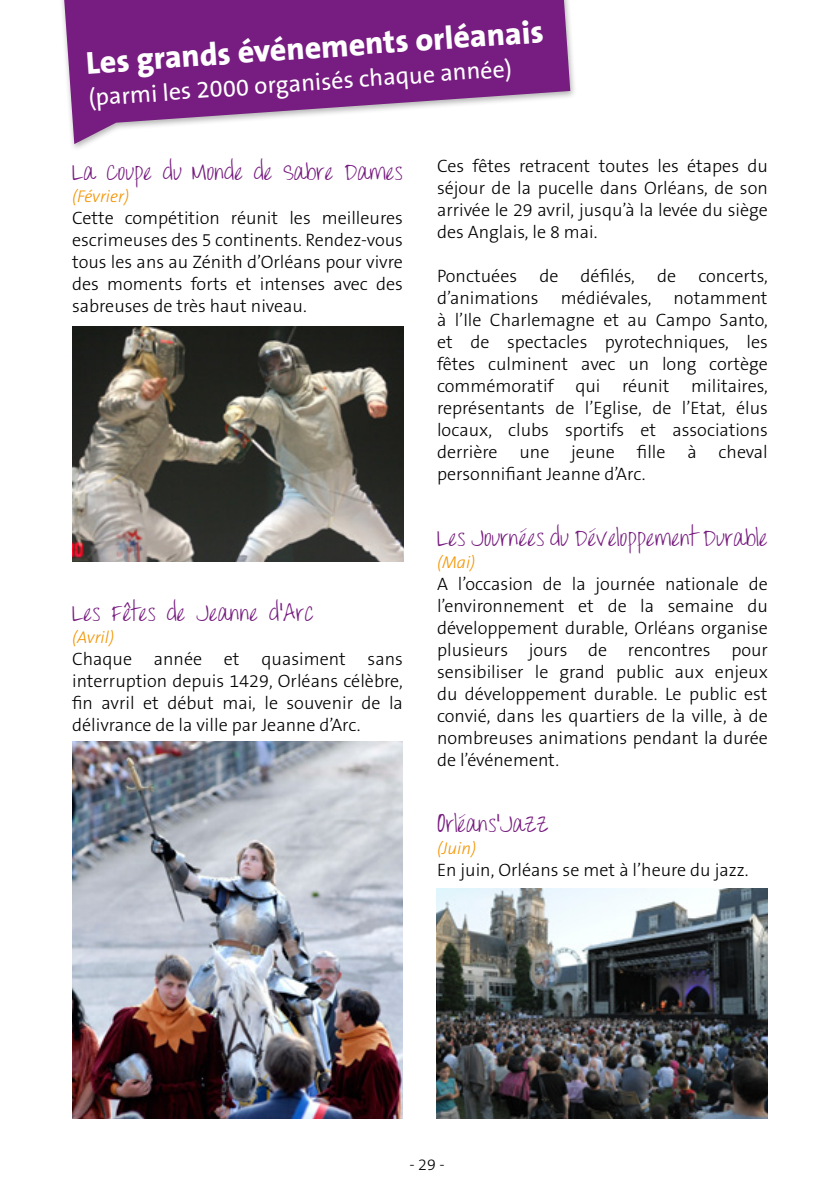
<style>
.page{position:relative;width:840px;height:1191px;background:#fff}
.page>*{position:absolute;margin:0;border:0;box-sizing:border-box;transform-origin:0 0}
.t1{font:800 32px "The Sans B8";color:#fff}
.t2{font:24px "The Sans B5 Plain";color:#fff}
.t3{font:22px "Throw My Hands Upinthe Air";color:#771c80}
.t4{font:300 18px/22px "The Sans B3";color:#000;text-align:justify}
.t5{font:italic 300 17px "The Sans B3";color:#f39400}
.t6{font:300 16px "The Sans B3";color:#000}
.s1{font-size:29.8px}
</style>
<div class="page">
<svg style="left:64px;top:0;width:506px;height:144px;fill:#771c80"></svg>
<img style="left:72px;top:326px;width:331px;height:235px">
<img style="left:72px;top:741px;width:330px;height:378px">
<img style="left:436px;top:888px;width:331px;height:231px">
<h1 class="t1" style="left:85px;top:46px;width:459px;rotate:-4deg">Les grands événements orléanais</h1>
<h2 class="t2" style="left:87px;top:85px;width:425px;rotate:-4deg">(parmi les 2000 organisés chaque année)</h2>
<p class="t3" style="left:72px;top:160px;width:332px">La Coupe du Monde de Sabre Dames</p>
<p class="t5" style="left:72px;top:188px;width:58px">(Février)</p>
<p class="t4" style="left:72px;top:208px;width:332px">Cette compétition réunit les meilleures escrimeuses des 5 continents. Rendez-vous tous les ans au Zénith d’Orléans pour vivre des moments forts et intenses avec des sabreuses de très haut niveau.</p>
<p class="t3" style="left:72px;top:600px;width:243px">Les Fêtes de Jeanne d’Arc</p>
<p class="t5" style="left:72px;top:628px;width:44px">(Avril)</p>
<p class="t4" style="left:72px;top:648px;width:332px">Chaque année et quasiment sans interruption depuis 1429, Orléans célèbre, fin avril et début mai, le souvenir de la délivrance de la ville par Jeanne d’Arc.</p>
<p class="t4" style="left:437px;top:156px;width:332px">Ces fêtes retracent toutes les étapes du séjour de la pucelle dans Orléans, de son arrivée le 29 avril, jusqu’à la levée du siège des Anglais, le 8 mai.</p>
<p class="t4" style="left:437px;top:265px;width:332px">Ponctuées de défilés, de concerts, d’animations médiévales, notamment à l’Ile Charlemagne et au Campo Santo, et de spectacles pyrotechniques, les fêtes culminent avec un long cortège commémoratif qui réunit militaires, représentants de l’Eglise, de l’Etat, élus locaux, clubs sportifs et associations derrière une jeune fille à cheval personnifiant Jeanne d’Arc.</p>
<p class="t3" style="left:437px;top:526px;width:332px">Les Journées du Développement Durable</p>
<p class="t5" style="left:437px;top:553px;width:40px">(Mai)</p>
<p class="t4" style="left:437px;top:574px;width:332px">A l’occasion de la journée nationale de l’environnement et de la semaine du développement durable, Orléans organise plusieurs jours de rencontres pour sensibiliser le grand public aux enjeux du développement durable. Le public est convié, dans les quartiers de la ville, à de nombreuses animations pendant la durée de l’événement.</p>
<p class="t3" style="left:437px;top:812px;width:113px"><span class="s1">O</span>rléans’Jazz</p>
<p class="t5" style="left:437px;top:839px;width:41px">(Juin)</p>
<p class="t4" style="left:437px;top:860px;width:313px">En juin, Orléans se met à l’heure du jazz.</p>
<p class="t6" style="left:409px;top:1156px;width:37px">- 29 -</p>
</div>
